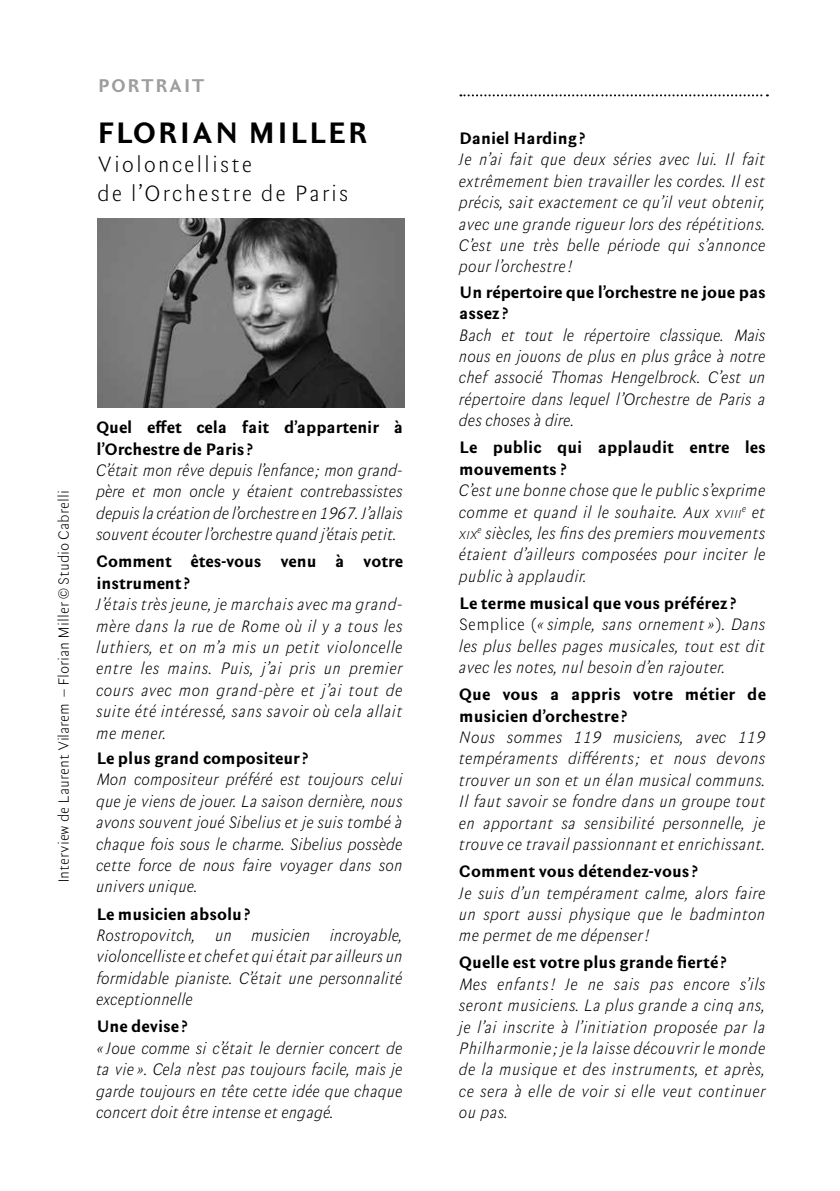
<style>
.page{position:relative;width:840px;height:1191px;background:#fff}
.page>*{position:absolute;margin:0;border:0;box-sizing:border-box;transform-origin:0 0}
.t1{font:900 32px "Fournier ODP Gothic";letter-spacing:.05em;color:#000}
.t2{font:300 24px/28.8px "Fournier ODP Gothic";letter-spacing:.075em;color:#000}
.t3{font:900 20px "Fournier ODP Gothic";letter-spacing:.075em;color:#9d9d9c}
.t4{font:italic 300 18px/21.4px "Fournier ODP Gothic";letter-spacing:.01em;color:#000;text-align:justify}
.t5{font:900 18px/21.4px "Fournier ODP Gothic";color:#000}
.t6{font:300 16px "Fournier ODP Gothic";letter-spacing:-.005em;color:#000}
.t7{font:italic 300 12.6px "Fournier ODP Gothic";color:#000}
.s1{font-size:12.6px}
.s2{font-weight:900;font-style:normal}
.s3{font-style:normal}
</style>
<div class="page">
<img style="left:98px;top:219px;width:306px;height:188px">
<svg style="left:460px;top:94px;width:307px;height:2px"></svg>
<p class="t3" style="left:98px;top:72px;width:108px">PORTRAIT</p>
<h1 class="t1" style="left:97px;top:112px;width:272px">FLORIAN MILLER</h1>
<h2 class="t2" style="left:97px;top:148px;width:252px">Violoncelliste<br>de l’Orchestre de Paris</h2>
<p class="t6" style="left:53px;top:883px;width:394px;rotate:-90deg">Interview de Laurent Vilarem – Florian Miller © Studio Cabrelli</p>
<p class="t5" style="left:96px;top:416px;width:308px">Quel effet cela fait d’appartenir à l’Orchestre de Paris ?</p>
<p class="t4" style="left:96px;top:458px;width:308px">C’était mon rêve depuis l’enfance ; mon grand&shy;père et mon oncle y étaient contrebassistes depuis la création de l’orchestre en 1967. J’allais souvent écouter l’orchestre quand j’étais petit.</p>
<p class="t5" style="left:96px;top:550px;width:308px">Comment êtes-vous venu à votre instrument?</p>
<p class="t4" style="left:96px;top:592px;width:308px">J’étais très jeune, je marchais avec ma grand&shy;mère dans la rue de Rome où il y a tous les luthiers, et on m’a mis un petit violoncelle entre les mains. Puis, j’ai pris un premier cours avec mon grand-père et j’ai tout de suite été intéressé, sans savoir où cela allait me mener.</p>
<p class="t5" style="left:96px;top:746px;width:213px">Le plus grand compositeur?</p>
<p class="t4" style="left:96px;top:767px;width:308px">Mon compositeur préféré est toujours celui que je viens de jouer. La saison dernière, nous avons souvent joué Sibelius et je suis tombé à chaque fois sous le charme. Sibelius possède cette force de nous faire voyager dans son univers unique.</p>
<p class="t5" style="left:96px;top:902px;width:156px">Le musicien absolu?</p>
<p class="t4" style="left:96px;top:923px;width:308px">Rostropovitch, un musicien incroyable, violoncelliste et chef et qui était par ailleurs un formidable pianiste. C’était une personnalité exceptionnelle</p>
<p class="t5" style="left:96px;top:1014px;width:93px">Une devise ?</p>
<p class="t4" style="left:96px;top:1035px;width:308px">« Joue comme si c’était le dernier concert de ta vie ». Cela n’est pas toujours facile, mais je garde toujours en tête cette idée que chaque concert doit être intense et engagé.</p>
<p class="t5" style="left:459px;top:126px;width:128px">Daniel Harding?</p>
<p class="t4" style="left:459px;top:147px;width:308px">Je n’ai fait que deux séries avec lui. Il fait extrêmement bien travailler les cordes. Il est précis, sait exactement ce qu’il veut obtenir, avec une grande rigueur lors des répétitions.<br>C’est une très belle période qui s’annonce pour l’orchestre !</p>
<p class="t5" style="left:459px;top:280px;width:308px">Un répertoire que l’orchestre ne joue pas assez ?</p>
<p class="t4" style="left:459px;top:323px;width:308px">Bach et tout le répertoire classique. Mais nous en jouons de plus en plus grâce à notre chef associé Thomas Hengelbrock. C’est un répertoire dans lequel l’Orchestre de Paris a des choses à dire.</p>
<p class="t5" style="left:459px;top:436px;width:308px">Le public qui applaudit entre les mouvements ?</p>
<p class="t4" style="left:459px;top:478px;width:308px">C’est une bonne chose que le public s’exprime comme et quand il le souhaite. Aux <span class="s1">XVIII</span><sup>e</sup> et</p>
<p class="t7" style="left:459px;top:526px;width:20px">XIX</p>
<p class="t4" style="left:459px;top:521px;width:308px;text-indent:18px"><sup>e</sup> siècles, les fins des premiers mouvements étaient d’ailleurs composées pour inciter le public à applaudir.</p>
<p class="t4" style="left:459px;top:591px;width:308px;text-align:left"><span class="s2">Le terme musical que vous préférez ?<br></span><span class="s3">Semplice (</span>« simple, sans ornement »<span class="s3">).</span> Dans les plus belles pages musicales, tout est dit avec les notes, nul besoin d’en rajouter.</p>
<p class="t5" style="left:459px;top:682px;width:308px">Que vous a appris votre métier de musicien d’orchestre ?</p>
<p class="t4" style="left:459px;top:725px;width:308px">Nous sommes 119 musiciens, avec 119 tempéraments différents; et nous devons trouver un son et un élan musical communs.<br>Il faut savoir se fondre dans un groupe tout en apportant sa sensibilité personnelle, je trouve ce travail passionnant et enrichissant.</p>
<p class="t5" style="left:459px;top:859px;width:240px">Comment vous détendez-vous ?</p>
<p class="t4" style="left:459px;top:880px;width:308px">Je suis d’un tempérament calme, alors faire un sport aussi physique que le badminton me permet de me dépenser!</p>
<p class="t5" style="left:459px;top:951px;width:269px">Quelle est votre plus grande fierté ?</p>
<p class="t4" style="left:459px;top:972px;width:308px">Mes enfants! Je ne sais pas encore s’ils seront musiciens. La plus grande a cinq ans, je l’ai inscrite à l’initiation proposée par la Philharmonie ; je la laisse découvrir le monde de la musique et des instruments, et après, ce sera à elle de voir si elle veut continuer ou pas.</p>
</div>
